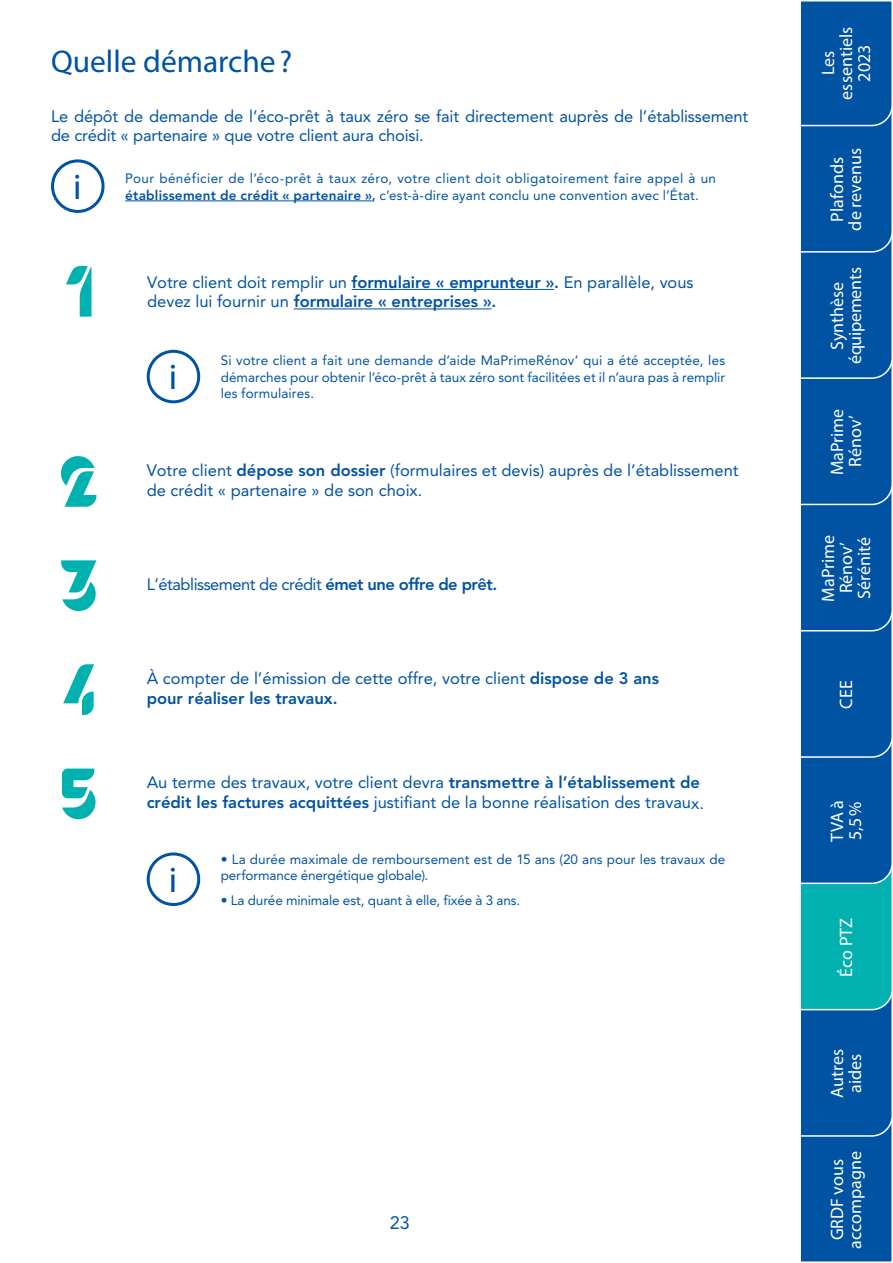
<style>
.page{position:relative;width:893px;height:1263px;background:#fff}
.page>*{position:absolute;margin:0;border:0;box-sizing:border-box;transform-origin:0 0}
.t1{font:36px "Myriad Pro";color:#0053a2}
.t2{font:31.5px "Myriad Pro";color:#0053a2}
.t3{font:18px/18px "Myriad Pro";color:#fff;text-align:center}
.t4{font:18px "Avenir LT Std";color:#0053a2}
.t5{font:16.5px/19.5px "Avenir LT Std";color:#0053a2}
.t6{font:16.5px "Avenir LT Std";letter-spacing:-.03em;color:#0053a2}
.t7{font:13.5px/16.5px "Avenir LT Std";letter-spacing:.005em;color:#0053a2;text-align:justify}
.t8{font:13.5px "Avenir LT Std";letter-spacing:.03em;color:#0053a2}
.s1{font-weight:800}
</style>
<div class="page">
<div style="left:799px;top:1115px;width:94px;height:148px;background:#0053a2;border:2px solid #fff"></div>
<svg style="left:799px;top:1px;width:94px;height:1136px;background:#0b64a7"></svg>
<hr style="left:125px;top:201px;width:247px;height:1px;background:#0053a2">
<div style="left:51px;top:159px;width:54px;height:54px;border:3px solid #0053a2;border-radius:50%"></div>
<svg style="left:66px;top:266px;width:25px;height:51px"></svg>
<div style="left:147px;top:350px;width:53px;height:53px;border:3px solid #0053a2;border-radius:50%"></div>
<svg style="left:61px;top:456px;width:35px;height:51px"></svg>
<svg style="left:61px;top:560px;width:35px;height:51px"></svg>
<svg style="left:63px;top:664px;width:31px;height:51px"></svg>
<svg style="left:62px;top:768px;width:34px;height:51px"></svg>
<div style="left:147px;top:852px;width:53px;height:54px;border:3px solid #0053a2;border-radius:50%"></div>
<hr style="left:352px;top:289px;width:202px;height:1px;background:#0053a2">
<hr style="left:294px;top:308px;width:198px;height:1px;background:#0053a2">
<h2 class="t2" style="left:51px;top:42px;width:243px">Quelle démarche?</h2>
<p class="t5" style="left:51px;top:106px;width:699px">Le dépôt de demande de l’éco-prêt à taux zéro se fait directement auprès de l’établissement de crédit « partenaire » que votre client aura choisi.</p>
<p class="t8" style="left:125px;top:170px;width:592px">Pour bénéficier de l’éco-prêt à taux zéro, votre client doit obligatoirement faire appel à un</p>
<h1 class="t1" style="left:73px;top:165px;width:10px">i</h1>
<p class="t7" style="left:125px;top:187px;width:575px"><span class="s1">établissement de crédit « partenaire »,</span> c’est-à-dire ayant conclu une convention avec l’État.</p>
<p class="t5" style="left:147px;top:272px;width:548px">Votre client doit remplir un <span class="s1">formulaire « emprunteur ».</span> En parallèle, vous devez lui fournir un <span class="s1">formulaire « entreprises ».</span></p>
<h1 class="t1" style="left:169px;top:355px;width:10px">i</h1>
<p class="t7" style="left:221px;top:352px;width:506px">Si votre client a fait une demande d’aide MaPrimeRénov’ qui a été acceptée, les démarches pour obtenir l’éco-prêt à taux zéro sont facilitées et il n’aura pas à remplir les formulaires.</p>
<p class="t5" style="left:147px;top:461px;width:593px">Votre client <span class="s1">dépose son dossier</span> (formulaires et devis) auprès de l’établissement de crédit « partenaire » de son choix.</p>
<p class="t6" style="left:147px;top:575px;width:352px">L’établissement de crédit <span class="s1">émet une offre de prêt.</span></p>
<p class="t5" style="left:147px;top:669px;width:514px">À compter de l’émission de cette offre, votre client <span class="s1">dispose de 3 ans pour réaliser les travaux.</span></p>
<p class="t5" style="left:147px;top:773px;width:559px">Au terme des travaux, votre client devra <span class="s1">transmettre à l’établissement de crédit les factures acquittées</span> justifiant de la bonne réalisation des travaux.</p>
<h1 class="t1" style="left:169px;top:858px;width:10px">i</h1>
<p class="t7" style="left:221px;top:851px;width:506px">• La durée maximale de remboursement est de 15 ans (20 ans pour les travaux de performance énergétique globale).</p>
<p class="t7" style="left:221px;top:892px;width:301px">• La durée minimale est, quant à elle, fixée à 3 ans.</p>
<p class="t4" style="left:390px;top:1212px;width:22px">23</p>
<p class="t3" style="left:819px;top:100px;width:74px;rotate:-90deg">Les essentiels<br>2023</p>
<p class="t3" style="left:828px;top:231px;width:84px;rotate:-90deg">Plafonds de revenus</p>
<p class="t3" style="left:828px;top:364px;width:98px;rotate:-90deg">Synthèse équipements</p>
<p class="t3" style="left:828px;top:475px;width:68px;rotate:-90deg">MaPrime<br>Rénov’</p>
<p class="t3" style="left:819px;top:602px;width:68px;rotate:-90deg">MaPrime<br>Rénov’<br>Sérénité</p>
<p class="t3" style="left:837px;top:709px;width:30px;rotate:-90deg">CEE</p>
<p class="t3" style="left:828px;top:842px;width:44px;text-align:left;rotate:-90deg">TVA à<br>5,5%</p>
<p class="t3" style="left:837px;top:977px;width:60px;rotate:-90deg">Éco PTZ</p>
<p class="t3" style="left:828px;top:1098px;width:50px;text-align:left;rotate:-90deg">Autres aides</p>
<p class="t3" style="left:828px;top:1248px;width:99px;rotate:-90deg">GRDF vous accompagne</p>
</div>
